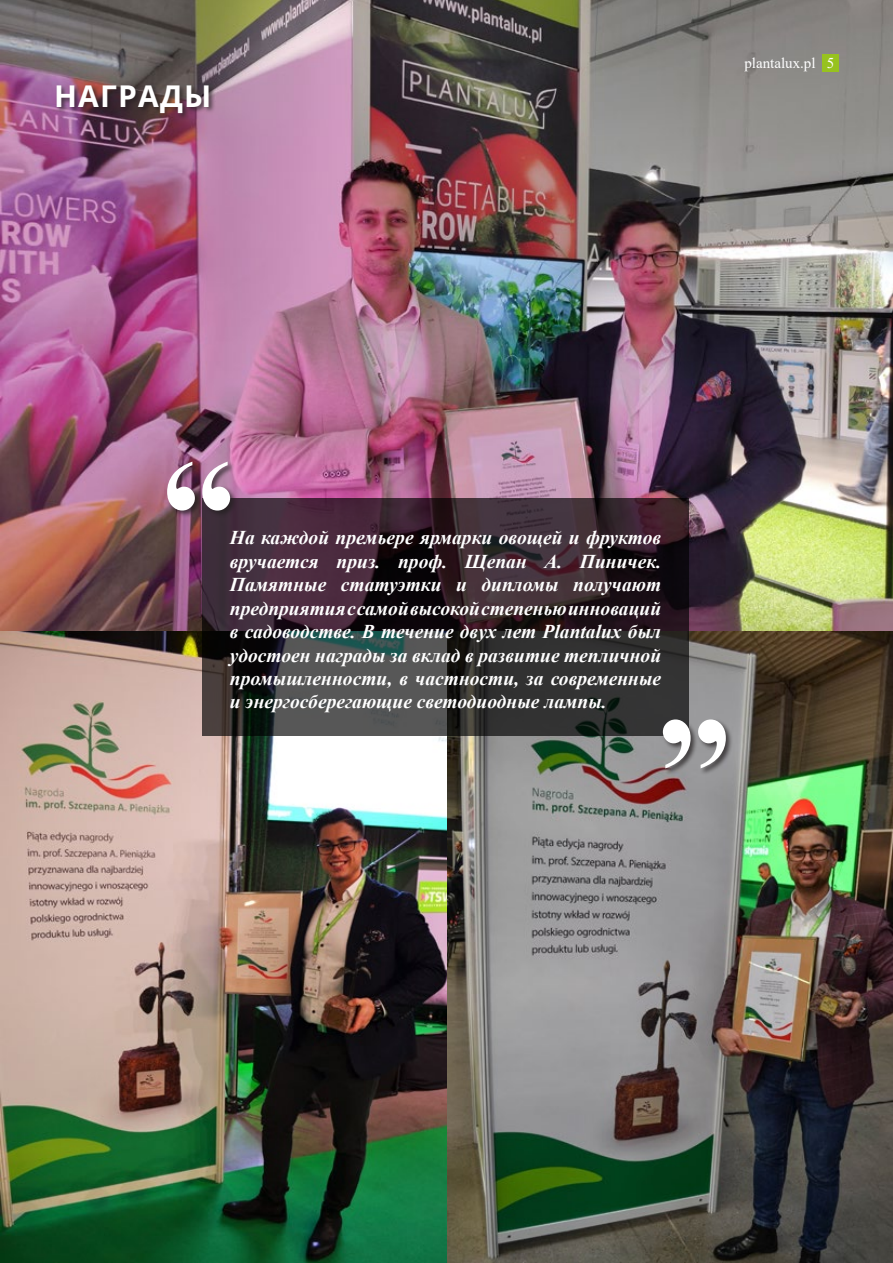
<style>
.page{position:relative;width:893px;height:1263px;background:#fff}
.page>*{position:absolute;margin:0;border:0;box-sizing:border-box;transform-origin:0 0}
.t1{font:700 150px "Times New Roman";color:#fff}
.t2{font:700 30px "Open Sans";letter-spacing:.04em;color:#fff}
.t3{font:italic 700 19.5px/23.4px "Times New Roman";color:#fff;text-align:justify}
.t4{font:15px "Times New Roman";color:#fff}
</style>
<div class="page">
<img style="left:0;top:0;width:893px;height:1263px">
<svg style="left:202px;top:498px;width:487px;height:238px;background:#352c31"></svg>
<div style="left:662px;top:718px;width:71px;height:57px;background:#231f20;opacity:.75"></div>
<div style="left:166px;top:461px;width:71px;height:57px;background:#231f20;opacity:.75"></div>
<div style="left:822px;top:54px;width:17px;height:18px;background:#97c21f"></div>
<div style="left:55px;top:84px;width:161px;height:36px;background:#231f20;opacity:.75"></div>
<p class="t2" style="left:54px;top:74px;width:159px">НАГРАДЫ</p>
<p class="t4" style="left:744px;top:52px;width:73px">plantalux.pl</p>
<p class="t4" style="left:827px;top:52px;width:9px">5</p>
<p class="t1" style="left:236px;top:646px;width:76px;rotate:-180deg">„</p>
<p class="t3" style="left:230px;top:526px;width:433px">На каждой премьере ярмарки овощей и фруктов вручается приз. проф. Щепан А. Пиничек.<br>Памятные статуэтки и дипломы получают предприятия с самой высокой степенью инноваций в садоводстве. В течение двух лет Plantalux был удостоен награды за вклад в развитие тепличной промышленности, в частности, за современные и энергосберегающие светодиодные лампы.</p>
<p class="t1" style="left:657px;top:584px;width:76px">„</p>
</div>
